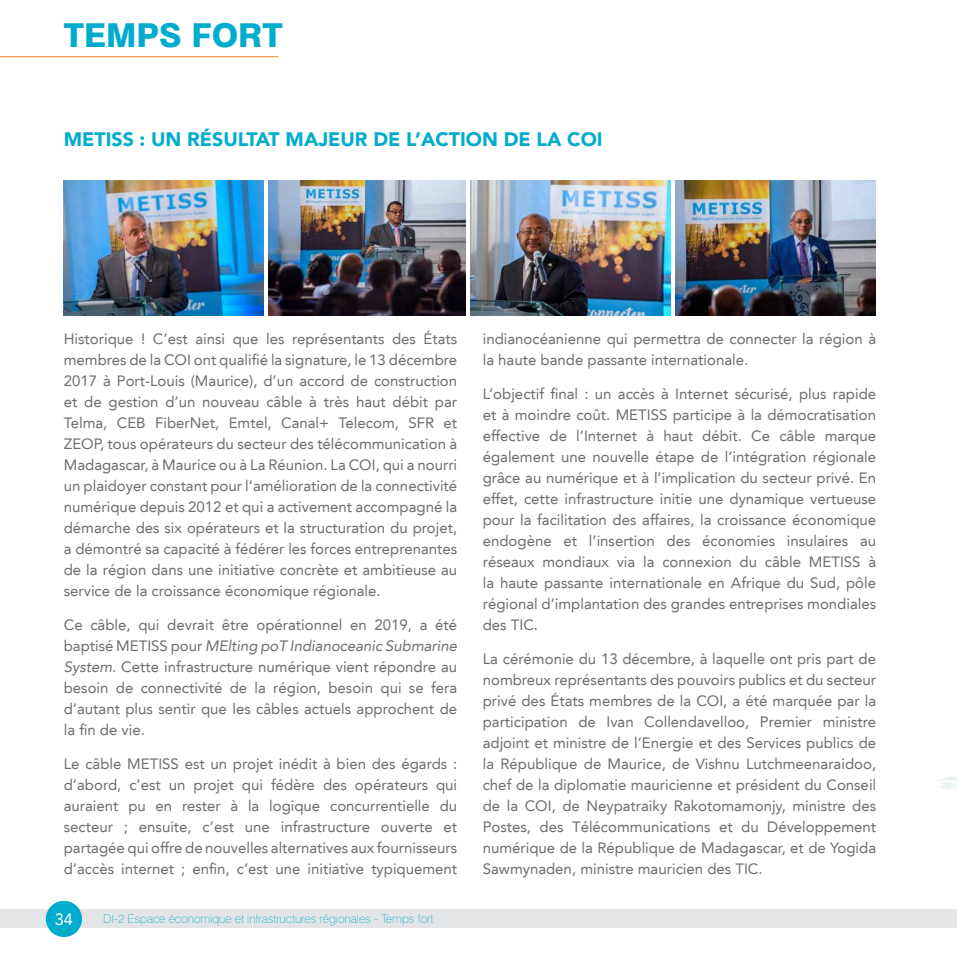
<style>
.page{position:relative;width:957px;height:957px;background:#fff}
.page>*{position:absolute;margin:0;border:0;box-sizing:border-box;transform-origin:0 0}
.t1{font:800 33px "Swiss 721 BT";color:#00accd}
.t2{font:900 19.5px "Avenir LT";color:#00accd}
.t3{font:16.5px "Avenir LT";color:#fff}
.t4{font:15px/21px "Avenir LT";color:#6d6e71;text-align:justify}
.t5{font:100 12px "Swiss 721 BT";color:#00accd}
.s1{font-style:italic}
</style>
<div class="page">
<div style="left:0;top:909px;width:957px;height:19px;background:#e4e5e6"></div>
<div style="left:46px;top:901px;width:36px;height:36px;background:#00accd;border-radius:50%"></div>
<hr style="left:0;top:56px;width:279px;height:1px;background:#f58220">
<img style="left:64px;top:180px;width:200px;height:135px">
<img style="left:269px;top:180px;width:196px;height:135px">
<img style="left:470px;top:180px;width:200px;height:135px">
<img style="left:675px;top:180px;width:200px;height:135px">
<h1 class="t1" style="left:64px;top:16px;width:25px">TEM</h1>
<h1 class="t1" style="left:137px;top:16px;width:100px">PS FORT</h1>
<h2 class="t2" style="left:64px;top:127px;width:15px">MET</h2>
<h2 class="t2" style="left:106px;top:127px;width:498px">ISS : UN RÉSULTAT MAJEUR DE L’ACTION DE LA COI</h2>
<p class="t4" style="left:64px;top:328px;width:395px">Historique ! C’est ainsi que les représentants des États membres de la COI ont qualifié la signature, le 13 décembre 2017 à Port-Louis (Maurice), d’un accord de construction et de gestion d’un nouveau câble à très haut débit par Telma, CEB FiberNet, Emtel, Canal+ Telecom, SFR et ZEOP, tous opérateurs du secteur des télécommunication à Madagascar, à Maurice ou à La Réunion. La COI, qui a nourri un plaidoyer constant pour l’amélioration de la connectivité numérique depuis 2012 et qui a activement accompagné la démarche des six opérateurs et la structuration du projet, a démontré sa capacité à fédérer les forces entreprenantes de la région dans une initiative concrète et ambitieuse au service de la croissance économique régionale.</p>
<p class="t4" style="left:64px;top:614px;width:395px">Ce câble, qui devrait être opérationnel en 2019, a été baptisé METISS pour <span class="s1">MElting poT Indianoceanic Submarine System</span>. Cette infrastructure numérique vient répondre au besoin de connectivité de la région, besoin qui se fera d’autant plus sentir que les câbles actuels approchent de la fin de vie.</p>
<p class="t4" style="left:64px;top:753px;width:395px">Le câble METISS est un projet inédit à bien des égards : d’abord, c’est un projet qui fédère des opérateurs qui auraient pu en rester à la logique concurrentielle du secteur ; ensuite, c’est une infrastructure ouverte et partagée qui offre de nouvelles alternatives aux fournisseurs d’accès internet ; enfin, c’est une initiative typiquement</p>
<p class="t3" style="left:55px;top:910px;width:20px">34</p>
<p class="t5" style="left:103px;top:911px;width:331px">DI-2 Espace économique et infrastructures régionales - Temps fort</p>
<p class="t4" style="left:483px;top:328px;width:395px">indianocéanienne qui permettra de connecter la région à la haute bande passante internationale.</p>
<p class="t4" style="left:483px;top:383px;width:395px">L’objectif final : un accès à Internet sécurisé, plus rapide et à moindre coût. METISS participe à la démocratisation effective de l’Internet à haut débit. Ce câble marque également une nouvelle étape de l’intégration régionale grâce au numérique et à l’implication du secteur privé. En effet, cette infrastructure initie une dynamique vertueuse pour la facilitation des affaires, la croissance économique endogène et l’insertion des économies insulaires au réseaux mondiaux via la connexion du câble METISS à la haute passante internationale en Afrique du Sud, pôle régional d’implantation des grandes entreprises mondiales des TIC.</p>
<p class="t4" style="left:483px;top:648px;width:395px">La cérémonie du 13 décembre, à laquelle ont pris part de nombreux représentants des pouvoirs publics et du secteur privé des États membres de la COI, a été marquée par la participation de Ivan Collendavelloo, Premier ministre adjoint et ministre de l’Energie et des Services publics de la République de Maurice, de Vishnu Lutchmeenaraidoo, chef de la diplomatie mauricienne et président du Conseil de la COI, de Neypatraiky Rakotomamonjy, ministre des Postes, des Télécommunications et du Développement numérique de la République de Madagascar, et de Yogida Sawmynaden, ministre mauricien des TIC.</p>
</div>
